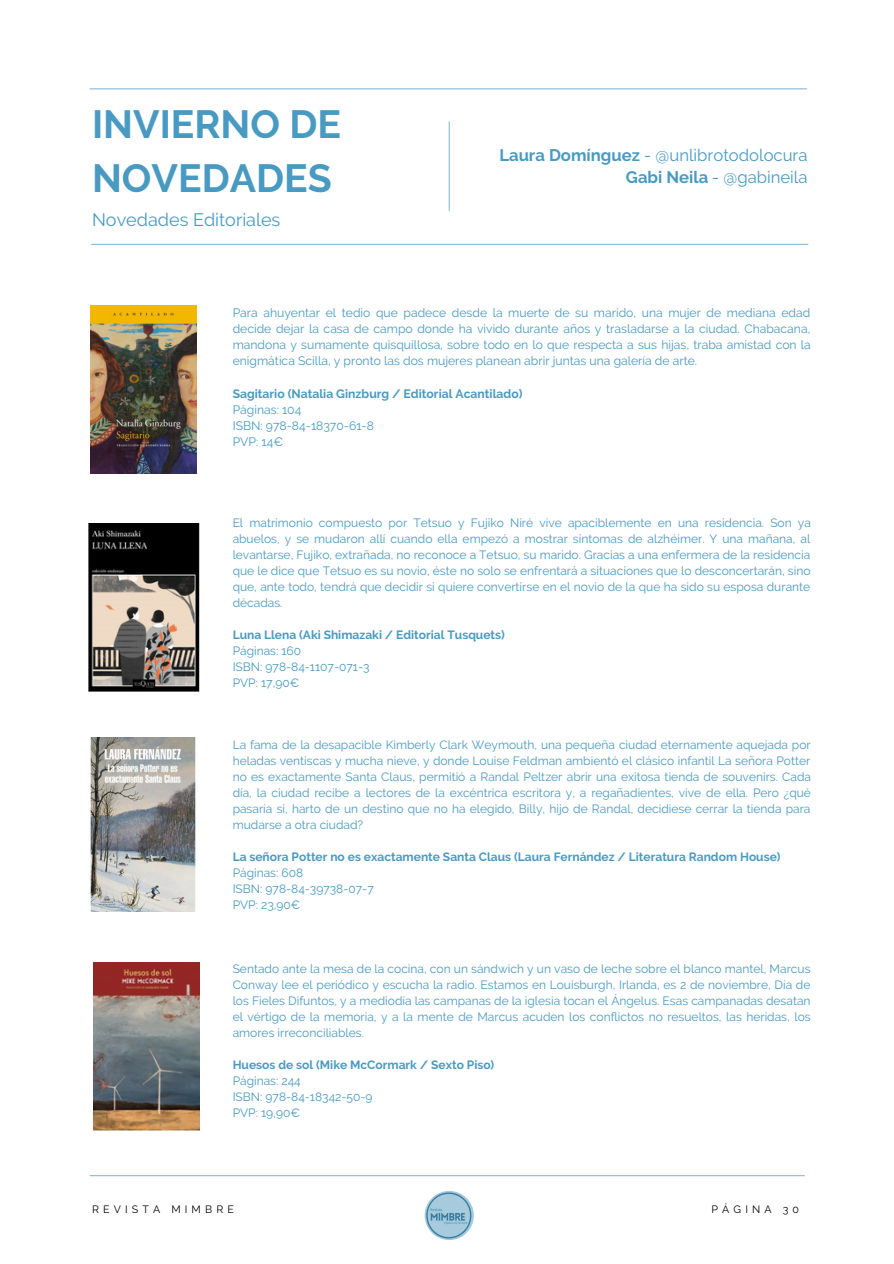
<style>
.page{position:relative;width:894px;height:1264px;background:#fff}
.page>*{position:absolute;margin:0;border:0;box-sizing:border-box;transform-origin:0 0}
.t1{font:700 39.15px/54px "Raleway";color:#489ac2}
.t2{font:18px "Raleway";color:#489ac2}
.t3{font:16.65px/22.5px "Raleway";color:#489ac2;text-align:right}
.t4{font:12.15px/16.2px "Raleway";color:#489ac2;text-align:justify}
.t5{font:700 12.15px "Raleway";color:#489ac2}
.t6{font:12px/16px "Raleway";color:#489ac2;text-align:justify}
.t7{font:700 12px "Raleway";color:#489ac2}
.t8{font:10.65px "Raleway";letter-spacing:.39em;color:#000}
.s1{font-weight:700}
</style>
<div class="page">
<hr style="left:90px;top:1175px;width:714px;height:1px;background:#8abcd4">
<hr style="left:90px;top:88px;width:716px;height:1px;background:#8abcd4">
<hr style="left:91px;top:244px;width:716px;height:1px;background:#8abcd4">
<hr style="left:448px;top:122px;width:1px;height:89px;background:#8abcd4">
<img style="left:90px;top:305px;width:106px;height:168px">
<img style="left:93px;top:962px;width:106px;height:168px">
<img style="left:88px;top:523px;width:112px;height:168px">
<img style="left:424px;top:1190px;width:49px;height:49px;border-radius:50%">
<img style="left:90px;top:737px;width:106px;height:174px">
<h1 class="t1" style="left:92px;top:97px;width:250px">INVIERNO DE<br>NOVEDADES</h1>
<h2 class="t2" style="left:92px;top:208px;width:190px">Novedades Editoriales</h2>
<h3 class="t3" style="left:499px;top:143px;width:309px"><span class="s1">Laura Domínguez</span> - @unlibrotodolocura<br><span class="s1">Gabi Neila</span> - @gabineila</h3>
<p class="t4" style="left:232px;top:304px;width:579px">Para ahuyentar el tedio que padece desde la muerte de su marido, una mujer de mediana edad decide dejar la casa de campo donde ha vivido durante años y trasladarse a la ciudad. Chabacana, mandona y sumamente quisquillosa, sobre todo en lo que respecta a sus hijas, traba amistad con la enigmática Scilla, y pronto las dos mujeres planean abrir juntas una galería de arte.</p>
<p class="t5" style="left:232px;top:386px;width:291px">Sagitario (Natalia Ginzburg / Editorial Acantilado)</p>
<p class="t4" style="left:232px;top:401px;width:143px;text-align:left">Páginas: 104<br>ISBN: 978-84-18370-61-8<br>PVP: 14€</p>
<p class="t6" style="left:232px;top:515px;width:579px">El matrimonio compuesto por Tetsuo y Fujiko Niré vive apaciblemente en una residencia. Son ya abuelos, y se mudaron allí cuando ella empezó a mostrar síntomas de alzhéimer. Y una mañana, al levantarse, Fujiko, extrañada, no reconoce a Tetsuo, su marido. Gracias a una enfermera de la residencia que le dice que Tetsuo es su novio, éste no solo se enfrentará a situaciones que lo desconcertarán, sino que, ante todo, tendrá que decidir si quiere convertirse en el novio de la que ha sido su esposa durante décadas.</p>
<p class="t7" style="left:232px;top:628px;width:273px">Luna Llena (Aki Shimazaki / Editorial Tusquets)</p>
<p class="t6" style="left:232px;top:643px;width:138px;text-align:left">Páginas: 160<br>ISBN: 978-84-1107-071-3<br>PVP: 17,90€</p>
<p class="t6" style="left:232px;top:736px;width:579px">La fama de la desapacible Kimberly Clark Weymouth, una pequeña ciudad eternamente aquejada por heladas ventiscas y mucha nieve, y donde Louise Feldman ambientó el clásico infantil La señora Potter no es exactamente Santa Claus, permitió a Randal Peltzer abrir una exitosa tienda de souvenirs. Cada día, la ciudad recibe a lectores de la excéntrica escritora y, a regañadientes, vive de ella. Pero ¿qué pasaría si, harto de un destino que no ha elegido, Billy, hijo de Randal, decidiese cerrar la tienda para mudarse a otra ciudad?</p>
<p class="t7" style="left:232px;top:849px;width:549px">La señora Potter no es exactamente Santa Claus (Laura Fernández / Literatura Random House)</p>
<p class="t6" style="left:232px;top:864px;width:143px;text-align:left">Páginas: 608<br>ISBN: 978-84-39738-07-7<br>PVP: 23,90€</p>
<p class="t6" style="left:232px;top:960px;width:579px">Sentado ante la mesa de la cocina, con un sándwich y un vaso de leche sobre el blanco mantel, Marcus Conway lee el periódico y escucha la radio. Estamos en Louisburgh, Irlanda, es 2 de noviembre, Día de los Fieles Difuntos, y a mediodía las campanas de la iglesia tocan el Ángelus. Esas campanadas desatan el vértigo de la memoria, y a la mente de Marcus acuden los conflictos no resueltos, las heridas, los amores irreconciliables.</p>
<p class="t7" style="left:232px;top:1057px;width:263px">Huesos de sol (Mike McCormark / Sexto Piso)</p>
<p class="t6" style="left:232px;top:1072px;width:141px;text-align:left">Páginas: 244<br>ISBN: 978-84-18342-50-9<br>PVP: 19,90€</p>
<p class="t8" style="left:92px;top:1202px;width:143px">REVISTA MIMBRE</p>
<p class="t8" style="left:711px;top:1202px;width:89px">PÁGINA 30</p>
</div>
